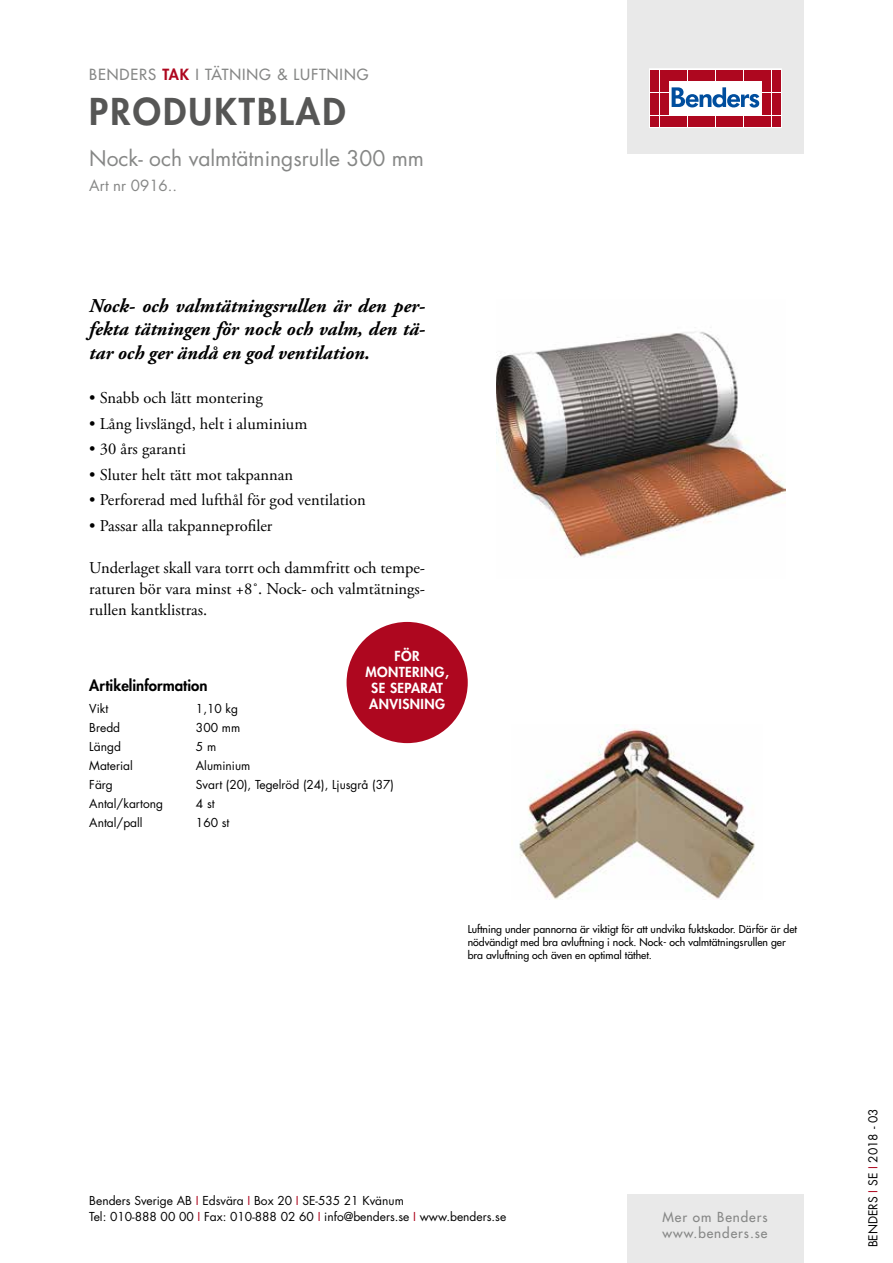
<style>
.page{position:relative;width:893px;height:1263px;background:#fff}
.page>*{position:absolute;margin:0;border:0;box-sizing:border-box;transform-origin:0 0}
.t1{font:800 36px "Futura Std";letter-spacing:.06em;color:#565655}
.t2{font:21px "Futura Std";color:#868786}
.t3{font:italic 700 19.5px/23.4px "Adobe Garamond Pro";color:#000;text-align:justify}
.t4{font:16.5px/21px "Adobe Garamond Pro";color:#000;text-align:justify}
.t5{font:500 15px "Futura Std";letter-spacing:.06em;color:#868786}
.t6{font:800 15px "Futura Std";color:#000}
.t7{font:15px "Futura Std";color:#868786}
.t8{font:800 13.5px/16.2px "Futura Std";letter-spacing:.03em;color:#fff;text-align:center}
.t9{font:500 13.5px/16.2px "Futura Std";letter-spacing:.07em;color:#868786}
.t10{font:12px/16.5px "Futura Std";color:#000}
.t11{font:500 10.5px/12.6px "Futura Std";color:#000}
.s1{font-weight:800;color:#ae071f}
.s2{color:#ae071f}
</style>
<div class="page">
<div style="left:627px;top:0;width:177px;height:153px;background:#e9e9e9"></div>
<svg style="left:649px;top:69px;width:132px;height:59px;fill:#fff"></svg>
<div style="left:651px;top:70px;width:8px;height:10px;background:#ae071f"></div>
<div style="left:660px;top:70px;width:8px;height:10px;background:#ae071f"></div>
<div style="left:651px;top:81px;width:8px;height:11px;background:#ae071f"></div>
<div style="left:660px;top:81px;width:8px;height:11px;background:#ae071f"></div>
<div style="left:651px;top:93px;width:8px;height:10px;background:#ae071f"></div>
<div style="left:660px;top:93px;width:8px;height:10px;background:#ae071f"></div>
<div style="left:651px;top:104px;width:8px;height:11px;background:#ae071f"></div>
<div style="left:660px;top:104px;width:8px;height:11px;background:#ae071f"></div>
<div style="left:651px;top:116px;width:8px;height:10px;background:#ae071f"></div>
<div style="left:660px;top:116px;width:8px;height:10px;background:#ae071f"></div>
<div style="left:669px;top:70px;width:8px;height:10px;background:#ae071f"></div>
<div style="left:679px;top:70px;width:8px;height:10px;background:#ae071f"></div>
<div style="left:688px;top:70px;width:8px;height:10px;background:#ae071f"></div>
<div style="left:697px;top:70px;width:9px;height:10px;background:#ae071f"></div>
<div style="left:707px;top:70px;width:8px;height:10px;background:#ae071f"></div>
<div style="left:716px;top:70px;width:8px;height:10px;background:#ae071f"></div>
<div style="left:725px;top:70px;width:9px;height:10px;background:#ae071f"></div>
<div style="left:735px;top:70px;width:8px;height:10px;background:#ae071f"></div>
<div style="left:744px;top:70px;width:8px;height:10px;background:#ae071f"></div>
<div style="left:753px;top:70px;width:9px;height:10px;background:#ae071f"></div>
<div style="left:669px;top:116px;width:8px;height:10px;background:#ae071f"></div>
<div style="left:679px;top:116px;width:8px;height:10px;background:#ae071f"></div>
<div style="left:688px;top:116px;width:8px;height:10px;background:#ae071f"></div>
<div style="left:697px;top:116px;width:9px;height:10px;background:#ae071f"></div>
<div style="left:707px;top:116px;width:8px;height:10px;background:#ae071f"></div>
<div style="left:716px;top:116px;width:8px;height:10px;background:#ae071f"></div>
<div style="left:725px;top:116px;width:9px;height:10px;background:#ae071f"></div>
<div style="left:735px;top:116px;width:8px;height:10px;background:#ae071f"></div>
<div style="left:744px;top:116px;width:8px;height:10px;background:#ae071f"></div>
<div style="left:753px;top:116px;width:9px;height:10px;background:#ae071f"></div>
<div style="left:763px;top:70px;width:8px;height:10px;background:#ae071f"></div>
<div style="left:772px;top:70px;width:8px;height:10px;background:#ae071f"></div>
<div style="left:763px;top:81px;width:8px;height:11px;background:#ae071f"></div>
<div style="left:772px;top:81px;width:8px;height:11px;background:#ae071f"></div>
<div style="left:763px;top:93px;width:8px;height:10px;background:#ae071f"></div>
<div style="left:772px;top:93px;width:8px;height:10px;background:#ae071f"></div>
<div style="left:763px;top:104px;width:8px;height:11px;background:#ae071f"></div>
<div style="left:772px;top:104px;width:8px;height:11px;background:#ae071f"></div>
<div style="left:763px;top:116px;width:8px;height:10px;background:#ae071f"></div>
<div style="left:772px;top:116px;width:8px;height:10px;background:#ae071f"></div>
<svg style="left:672px;top:87px;width:87px;height:21px"></svg>
<div style="left:627px;top:1195px;width:177px;height:68px;background:#e9e9e9"></div>
<img style="left:496px;top:331px;width:290px;height:227px">
<img style="left:519px;top:728px;width:236px;height:172px">
<div style="left:347px;top:622px;width:121px;height:121px;background:#ae071f;border-radius:50%"></div>
<p class="t5" style="left:89px;top:65px;width:281px">BENDERS <span class="s1">TAK</span> I TÄTNING &amp; LUFTNING</p>
<h1 class="t1" style="left:89px;top:89px;width:258px">PRODUKTBLAD</h1>
<p class="t2" style="left:89px;top:145px;width:336px">Nock- och valmtätningsrulle 300 mm</p>
<p class="t7" style="left:89px;top:176px;width:89px">Art nr 0916..</p>
<p class="t3" style="left:89px;top:294px;width:337px">Nock- och valmtätningsrullen är den per&shy;fekta tätningen för nock och valm, den tä&shy;tar och ger ändå en god ventilation.</p>
<p class="t4" style="left:89px;top:388px;width:175px">• Snabb och lätt montering</p>
<p class="t4" style="left:89px;top:413px;width:220px">• Lång livslängd, helt i aluminium</p>
<p class="t4" style="left:89px;top:439px;width:98px">• 30 års garanti</p>
<p class="t4" style="left:89px;top:464px;width:205px">• Sluter helt tätt mot takpannan</p>
<p class="t4" style="left:89px;top:490px;width:278px">• Perforerad med lufthål för god ventilation</p>
<p class="t4" style="left:89px;top:515px;width:185px">• Passar alla takpanneprofiler</p>
<p class="t4" style="left:89px;top:557px;width:337px">Underlaget skall vara torrt och dammfritt och tempe&shy;raturen bör vara minst +8˚. Nock- och valmtätnings&shy;rullen kantklistras.</p>
<p class="t8" style="left:365px;top:648px;width:85px">FÖR<br>MONTERING,<br>SE SEPARAT<br>ANVISNING</p>
<p class="t6" style="left:89px;top:676px;width:120px">Artikelinformation</p>
<p class="t10" style="left:89px;top:700px;width:21px">Vikt</p>
<p class="t10" style="left:196px;top:700px;width:44px">1,10 kg</p>
<p class="t10" style="left:89px;top:719px;width:32px">Bredd</p>
<p class="t10" style="left:196px;top:719px;width:46px">300 mm</p>
<p class="t10" style="left:89px;top:738px;width:33px">Längd</p>
<p class="t10" style="left:196px;top:738px;width:22px">5 m</p>
<p class="t10" style="left:89px;top:757px;width:45px">Material</p>
<p class="t10" style="left:196px;top:757px;width:56px">Aluminium</p>
<p class="t10" style="left:89px;top:777px;width:25px">Färg</p>
<p class="t10" style="left:196px;top:777px;width:199px">Svart (20), Tegelröd (24), Ljusgrå (37)</p>
<p class="t10" style="left:89px;top:796px;width:75px">Antal/kartong</p>
<p class="t10" style="left:196px;top:796px;width:20px">4 st</p>
<p class="t10" style="left:89px;top:815px;width:55px">Antal/pall</p>
<p class="t10" style="left:196px;top:815px;width:35px">160 st</p>
<p class="t11" style="left:468px;top:923px;width:331px">Luftning under pannorna är viktigt för att undvika fuktskador. Därför är det nödvändigt med bra avluftning i nock. Nock- och valmtätningsrullen ger bra avluftning och även en optimal täthet.</p>
<p class="t10" style="left:89px;top:1192px;width:418px">Benders Sverige AB <span class="s2">I</span> Edsvära <span class="s2">I</span> Box 20 <span class="s2">I</span> SE-535 21 Kvänum<br>Tel: 010-888 00 00 <span class="s2">I</span> Fax: 010-888 02 60 <span class="s2">I</span> info@benders.se <span class="s2">I</span> www.benders.se</p>
<p class="t9" style="left:662px;top:1209px;width:107px">Mer om Benders www.benders.se</p>
<p class="t10" style="left:865px;top:1247px;width:140px;rotate:-90deg">BENDERS <span class="s2">I</span> SE <span class="s2">I</span> 2018 - 03</p>
</div>
